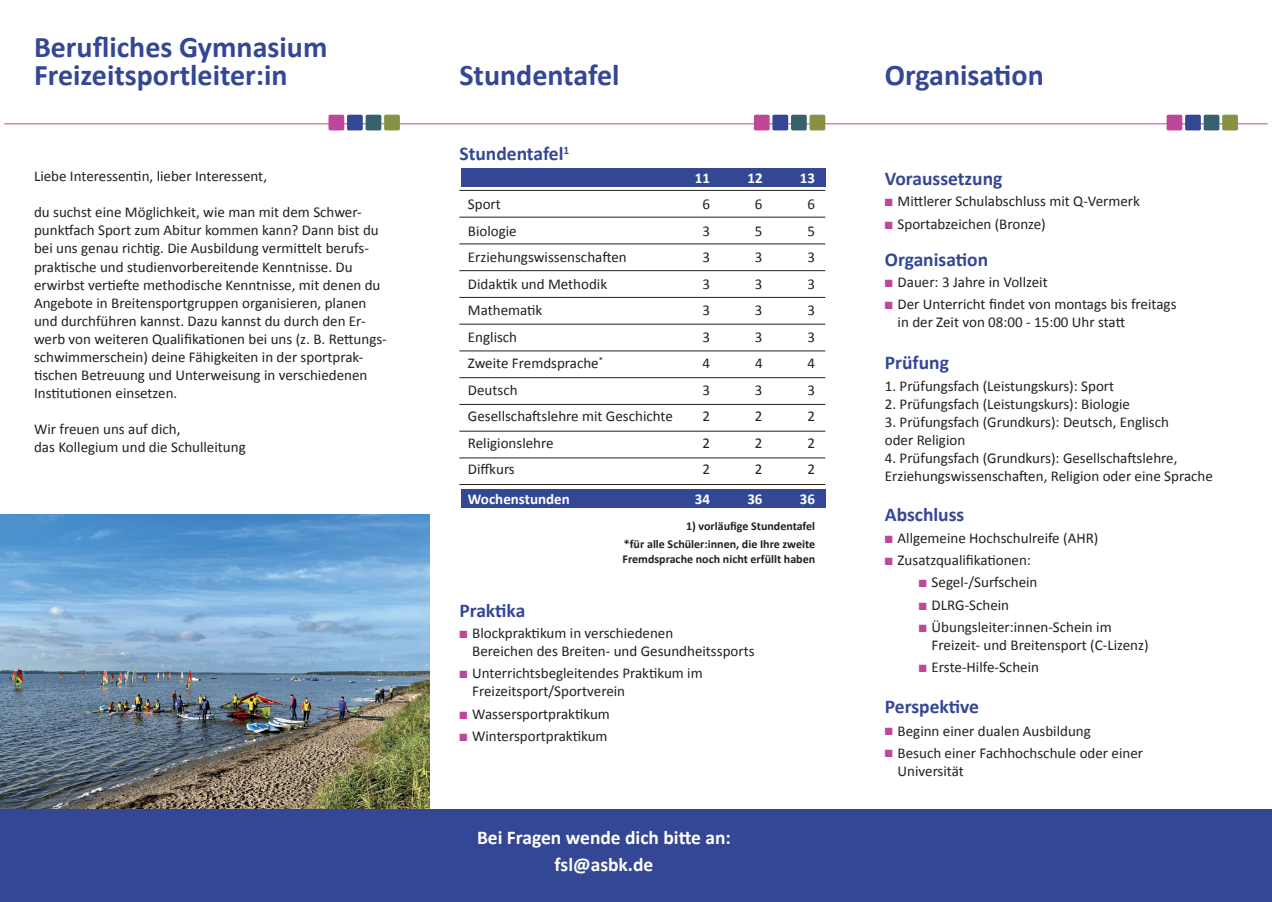
<style>
.page{position:relative;width:1272px;height:902px;background:#fff}
.page>*{position:absolute;margin:0;border:0;box-sizing:border-box;transform-origin:0 0}
.t1{font:700 30px/28.5px "Calibri";color:#344795}
.head{font:700 19.5px "Calibri";color:#344795}
.head-2{font:700 19.5px "Calibri";color:#fff}
.Grundschrift{font:15px/18px "Calibri";color:#231f20}
.aufzählung{font:15px/18px "Calibri";color:#231f20}
.Grundschrift-2{font:700 15px "Calibri";color:#fff}
.Grundschrift-3{font:700 12px/15px "Calibri";color:#231f20}
.s1{color:#bf479a}
</style>
<div class="page">
<img style="left:0;top:514px;width:429px;height:295px">
<hr style="left:4px;top:123px;width:1263px;height:1px;background:#bf479a">
<div style="left:328px;top:115px;width:16px;height:15px;background:#bf479a;border-radius:2px"></div>
<div style="left:347px;top:115px;width:16px;height:15px;background:#344795;border-radius:2px"></div>
<div style="left:365px;top:115px;width:16px;height:15px;background:#37616c;border-radius:2px"></div>
<div style="left:384px;top:115px;width:16px;height:15px;background:#879142;border-radius:2px"></div>
<div style="left:754px;top:115px;width:15px;height:15px;background:#bf479a;border-radius:2px"></div>
<div style="left:772px;top:115px;width:16px;height:15px;background:#344795;border-radius:2px"></div>
<div style="left:791px;top:115px;width:15px;height:15px;background:#37616c;border-radius:2px"></div>
<div style="left:809px;top:115px;width:16px;height:15px;background:#879142;border-radius:2px"></div>
<div style="left:1166px;top:115px;width:16px;height:15px;background:#bf479a;border-radius:2px"></div>
<div style="left:1185px;top:115px;width:15px;height:15px;background:#344795;border-radius:2px"></div>
<div style="left:1203px;top:115px;width:16px;height:15px;background:#37616c;border-radius:2px"></div>
<div style="left:1222px;top:115px;width:15px;height:15px;background:#879142;border-radius:2px"></div>
<div style="left:0;top:809px;width:1271px;height:92px;background:#344795"></div>
<div style="left:460px;top:489px;width:365px;height:19px;background:#344795"></div>
<div style="left:460px;top:168px;width:365px;height:18px;background:#344795"></div>
<hr style="left:459px;top:190px;width:366px;height:1px;background:#231f20">
<hr style="left:459px;top:217px;width:366px;height:1px;background:#231f20">
<hr style="left:459px;top:243px;width:366px;height:1px;background:#231f20">
<hr style="left:459px;top:270px;width:366px;height:1px;background:#231f20">
<hr style="left:459px;top:297px;width:366px;height:1px;background:#231f20">
<hr style="left:459px;top:324px;width:366px;height:1px;background:#231f20">
<hr style="left:459px;top:350px;width:366px;height:1px;background:#231f20">
<hr style="left:459px;top:377px;width:366px;height:1px;background:#231f20">
<hr style="left:459px;top:404px;width:366px;height:1px;background:#231f20">
<hr style="left:459px;top:431px;width:366px;height:1px;background:#231f20">
<hr style="left:459px;top:457px;width:366px;height:1px;background:#231f20">
<hr style="left:459px;top:484px;width:366px;height:1px;background:#231f20">
<p class="t1" style="left:34px;top:32px;width:295px">Berufliches Gymnasium<br>Freizeitsportleiter:in</p>
<p class="Grundschrift" style="left:34px;top:167px;width:234px">Liebe Interessentin, lieber Interessent,</p>
<p class="Grundschrift" style="left:34px;top:203px;width:354px">du suchst eine Möglichkeit, wie man mit dem Schwer&shy;punktfach Sport zum Abitur kommen kann? Dann bist du bei uns genau richtig. Die Ausbildung vermittelt berufs&shy;praktische und studienvorbereitende Kenntnisse. Du erwirbst vertiefte methodische Kenntnisse, mit denen du Angebote in Breitensportgruppen organisieren, planen und durchführen kannst. Dazu kannst du durch den Er&shy;werb von weiteren Qualifikationen bei uns (z. B. Rettungs&shy;schwimmerschein) deine Fähigkeiten in der sportprak&shy;tischen Betreuung und Unterweisung in verschiedenen Institutionen einsetzen.</p>
<p class="Grundschrift" style="left:34px;top:419px;width:148px">Wir freuen uns auf dich,</p>
<p class="Grundschrift" style="left:34px;top:437px;width:213px">das Kollegium und die Schulleitung</p>
<p class="t1" style="left:459px;top:61px;width:161px">Stundentafel</p>
<p class="t1" style="left:884px;top:61px;width:160px">Organisation</p>
<p class="head" style="left:459px;top:141px;width:111px">Stundentafel<sup>1</sup></p>
<p class="Grundschrift-2" style="left:695px;top:168px;width:17px">11</p>
<p class="Grundschrift-2" style="left:747px;top:168px;width:17px">12</p>
<p class="Grundschrift-2" style="left:800px;top:168px;width:17px">13</p>
<p class="Grundschrift" style="left:468px;top:194px;width:34px">Sport</p>
<p class="Grundschrift" style="left:702px;top:194px;width:9px">6</p>
<p class="Grundschrift" style="left:755px;top:194px;width:9px">6</p>
<p class="Grundschrift" style="left:807px;top:194px;width:9px">6</p>
<p class="Grundschrift" style="left:468px;top:221px;width:50px">Biologie</p>
<p class="Grundschrift" style="left:702px;top:221px;width:9px">3</p>
<p class="Grundschrift" style="left:755px;top:221px;width:9px">5</p>
<p class="Grundschrift" style="left:807px;top:221px;width:9px">5</p>
<p class="Grundschrift" style="left:468px;top:247px;width:160px">Erziehungswissenschaften</p>
<p class="Grundschrift" style="left:702px;top:247px;width:9px">3</p>
<p class="Grundschrift" style="left:755px;top:247px;width:9px">3</p>
<p class="Grundschrift" style="left:807px;top:247px;width:9px">3</p>
<p class="Grundschrift" style="left:468px;top:274px;width:141px">Didaktik und Methodik</p>
<p class="Grundschrift" style="left:702px;top:274px;width:9px">3</p>
<p class="Grundschrift" style="left:755px;top:274px;width:9px">3</p>
<p class="Grundschrift" style="left:807px;top:274px;width:9px">3</p>
<p class="Grundschrift" style="left:468px;top:300px;width:76px">Mathematik</p>
<p class="Grundschrift" style="left:702px;top:300px;width:9px">3</p>
<p class="Grundschrift" style="left:755px;top:300px;width:9px">3</p>
<p class="Grundschrift" style="left:807px;top:300px;width:9px">3</p>
<p class="Grundschrift" style="left:468px;top:327px;width:51px">Englisch</p>
<p class="Grundschrift" style="left:702px;top:327px;width:9px">3</p>
<p class="Grundschrift" style="left:755px;top:327px;width:9px">3</p>
<p class="Grundschrift" style="left:807px;top:327px;width:9px">3</p>
<p class="Grundschrift" style="left:468px;top:353px;width:137px">Zweite Fremdsprache<sup>*</sup></p>
<p class="Grundschrift" style="left:702px;top:353px;width:9px">4</p>
<p class="Grundschrift" style="left:755px;top:353px;width:9px">4</p>
<p class="Grundschrift" style="left:807px;top:353px;width:9px">4</p>
<p class="Grundschrift" style="left:468px;top:380px;width:51px">Deutsch</p>
<p class="Grundschrift" style="left:702px;top:380px;width:9px">3</p>
<p class="Grundschrift" style="left:755px;top:380px;width:9px">3</p>
<p class="Grundschrift" style="left:807px;top:380px;width:9px">3</p>
<p class="Grundschrift" style="left:468px;top:406px;width:206px">Gesellschaftslehre mit Geschichte</p>
<p class="Grundschrift" style="left:702px;top:406px;width:9px">2</p>
<p class="Grundschrift" style="left:755px;top:406px;width:9px">2</p>
<p class="Grundschrift" style="left:807px;top:406px;width:9px">2</p>
<p class="Grundschrift" style="left:468px;top:433px;width:87px">Religionslehre</p>
<p class="Grundschrift" style="left:702px;top:433px;width:9px">2</p>
<p class="Grundschrift" style="left:755px;top:433px;width:9px">2</p>
<p class="Grundschrift" style="left:807px;top:433px;width:9px">2</p>
<p class="Grundschrift" style="left:468px;top:459px;width:48px">Diffkurs</p>
<p class="Grundschrift" style="left:702px;top:459px;width:9px">2</p>
<p class="Grundschrift" style="left:755px;top:459px;width:9px">2</p>
<p class="Grundschrift" style="left:807px;top:459px;width:9px">2</p>
<p class="Grundschrift-2" style="left:468px;top:489px;width:103px">Wochenstunden</p>
<p class="Grundschrift-2" style="left:695px;top:489px;width:17px">34</p>
<p class="Grundschrift-2" style="left:747px;top:489px;width:17px">36</p>
<p class="Grundschrift-2" style="left:800px;top:489px;width:17px">36</p>
<p class="Grundschrift-3" style="left:686px;top:519px;width:131px">1) vorläufige Stundentafel</p>
<p class="Grundschrift-3" style="left:622px;top:537px;width:194px">*für alle Schüler:innen, die Ihre zweite<br>Fremdsprache noch nicht erfüllt haben</p>
<p class="head" style="left:459px;top:597px;width:67px">Praktika</p>
<p class="aufzählung" style="left:472px;top:623px;width:284px;text-indent:-13px"><span class="s1">■</span> Blockpraktikum in verschiedenen<br>Bereichen des Breiten- und Gesundheitssports</p>
<p class="aufzählung" style="left:472px;top:663px;width:232px;text-indent:-13px"><span class="s1">■</span> Unterrichtsbegleitendes Praktikum im<br>Freizeitsport/Sportverein</p>
<p class="aufzählung" style="left:459px;top:704px;width:152px"><span class="s1">■</span> Wassersportpraktikum</p>
<p class="aufzählung" style="left:459px;top:726px;width:150px"><span class="s1">■</span> Wintersportpraktikum</p>
<p class="head-2" style="left:477px;top:825px;width:255px">Bei Fragen wende dich bitte an:</p>
<p class="head-2" style="left:554px;top:852px;width:100px">fsl@asbk.de</p>
<p class="head" style="left:884px;top:166px;width:119px">Voraussetzung</p>
<p class="aufzählung" style="left:884px;top:192px;width:257px"><span class="s1">■</span> Mittlerer Schulabschluss mit Q-Vermerk</p>
<p class="aufzählung" style="left:884px;top:214px;width:162px"><span class="s1">■</span> Sportabzeichen (Bronze)</p>
<p class="head" style="left:884px;top:246px;width:105px">Organisation</p>
<p class="aufzählung" style="left:884px;top:272px;width:164px"><span class="s1">■</span> Dauer: 3 Jahre in Vollzeit</p>
<p class="aufzählung" style="left:897px;top:294px;width:280px;text-indent:-13px"><span class="s1">■</span> Der Unterricht findet von montags bis freitags in der Zeit von 08:00 - 15:00 Uhr statt</p>
<p class="head" style="left:884px;top:349px;width:66px">Prüfung</p>
<p class="Grundschrift" style="left:884px;top:376px;width:231px">1. Prüfungsfach (Leistungskurs): Sport</p>
<p class="Grundschrift" style="left:884px;top:394px;width:247px">2. Prüfungsfach (Leistungskurs): Biologie</p>
<p class="Grundschrift" style="left:884px;top:412px;width:286px">3. Prüfungsfach (Grundkurs): Deutsch, Englisch oder Religion</p>
<p class="Grundschrift" style="left:884px;top:448px;width:329px">4. Prüfungsfach (Grundkurs): Gesellschaftslehre,<br>Erziehungswissenschaften, Religion oder eine Sprache</p>
<p class="head" style="left:884px;top:502px;width:81px">Abschluss</p>
<p class="aufzählung" style="left:884px;top:528px;width:215px"><span class="s1">■</span> Allgemeine Hochschulreife (AHR)</p>
<p class="aufzählung" style="left:884px;top:550px;width:148px"><span class="s1">■</span> Zusatzqualifikationen:</p>
<p class="aufzählung" style="left:918px;top:572px;width:120px"><span class="s1">■</span> Segel-/Surfschein</p>
<p class="aufzählung" style="left:918px;top:595px;width:92px"><span class="s1">■</span> DLRG-Schein</p>
<p class="aufzählung" style="left:931px;top:617px;width:218px;text-indent:-13px"><span class="s1">■</span> Übungsleiter:innen-Schein im<br>Freizeit- und Breitensport (C-Lizenz)</p>
<p class="aufzählung" style="left:918px;top:657px;width:122px"><span class="s1">■</span> Erste-Hilfe-Schein</p>
<p class="head" style="left:884px;top:694px;width:96px">Perspektive</p>
<p class="aufzählung" style="left:884px;top:720px;width:207px"><span class="s1">■</span> Beginn einer dualen Ausbildung</p>
<p class="aufzählung" style="left:897px;top:743px;width:247px;text-indent:-13px"><span class="s1">■</span> Besuch einer Fachhochschule oder einer<br>Universität</p>
</div>
